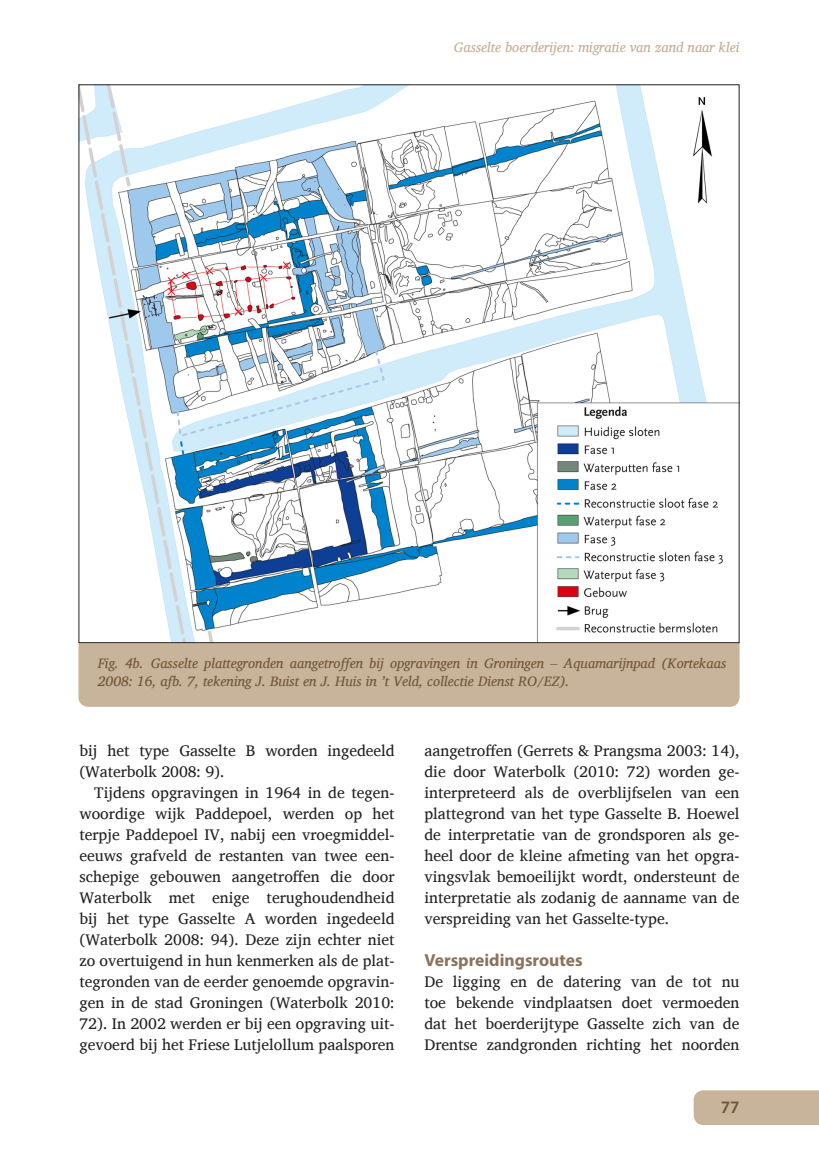
<style>
.page{position:relative;width:819px;height:1166px;background:#fff}
.page>*{position:absolute;margin:0;border:0;box-sizing:border-box;transform-origin:0 0}
.Kopje{font:700 17.5px "Myriad Pro";color:#8b735b}
.t1{font:600 17.5px "Myriad Pro";color:#705539}
.Plat{font:15.75px/21px "Charis SIL";color:#231f20;text-align:justify}
.Afbeeldingstekst{font:italic 14px/17.5px "Charis SIL";color:#705539}
.t2{font:italic 14px "Charis SIL";color:#c3ad92}
</style>
<div class="page">
<div style="left:693px;top:1090px;width:126px;height:35px;background:#c8b49a"></div>
<div style="left:78px;top:643px;width:661px;height:64px;background:#c8b49a"></div>
<img style="left:80px;top:86px;width:657px;height:555px">
<p class="t2" style="left:454px;top:39px;width:287px">Gasselte boerderijen: migratie van zand naar klei</p>
<p class="Afbeeldingstekst" style="left:98px;top:655px;width:630px">Fig. 4b. Gasselte plattegronden aangetroffen bij opgravingen in Groningen – Aquamarijnpad (Kortekaas<br>2008: 16, afb. 7, tekening J. Buist en J. Huis in ’t Veld, collectie Dienst RO/EZ).</p>
<p class="Plat" style="left:79px;top:740px;width:316px">bij het type Gasselte B worden ingedeeld (Waterbolk 2008: 9).</p>
<p class="Plat" style="left:79px;top:782px;width:317px;text-indent:15px">Tijdens opgravingen in 1964 in de tegen&shy;woordige wijk Paddepoel, werden op het terpje Paddepoel IV, nabij een vroegmiddel&shy;eeuws grafveld de restanten van twee een&shy;schepige gebouwen aangetroffen die door Waterbolk met enige terughoudendheid bij het type Gasselte A worden ingedeeld (Waterbolk 2008: 94). Deze zijn echter niet zo overtuigend in hun kenmerken als de plat&shy;tegronden van de eerder genoemde opgravin&shy;gen in de stad Groningen (Waterbolk 2010:<br>72). In 2002 werden er bij een opgraving uit&shy;gevoerd bij het Friese Lutjelollum paalsporen</p>
<p class="Plat" style="left:424px;top:740px;width:317px">aangetroffen (Gerrets &amp; Prangsma 2003: 14), die door Waterbolk (2010: 72) worden ge&shy;ïnterpreteerd als de overblijfselen van een plattegrond van het type Gasselte B. Hoewel de interpretatie van de grondsporen als ge&shy;heel door de kleine afmeting van het opgra&shy;vingsvlak bemoeilijkt wordt, ondersteunt de interpretatie als zodanig de aanname van de verspreiding van het Gasselte-type.</p>
<p class="Kopje" style="left:424px;top:949px;width:160px">Verspreidingsroutes</p>
<p class="Plat" style="left:424px;top:971px;width:317px">De ligging en de datering van de tot nu toe bekende vindplaatsen doet vermoeden dat het boerderijtype Gasselte zich van de Drentse zandgronden richting het noorden</p>
<p class="t1" style="left:720px;top:1096px;width:20px">77</p>
</div>
